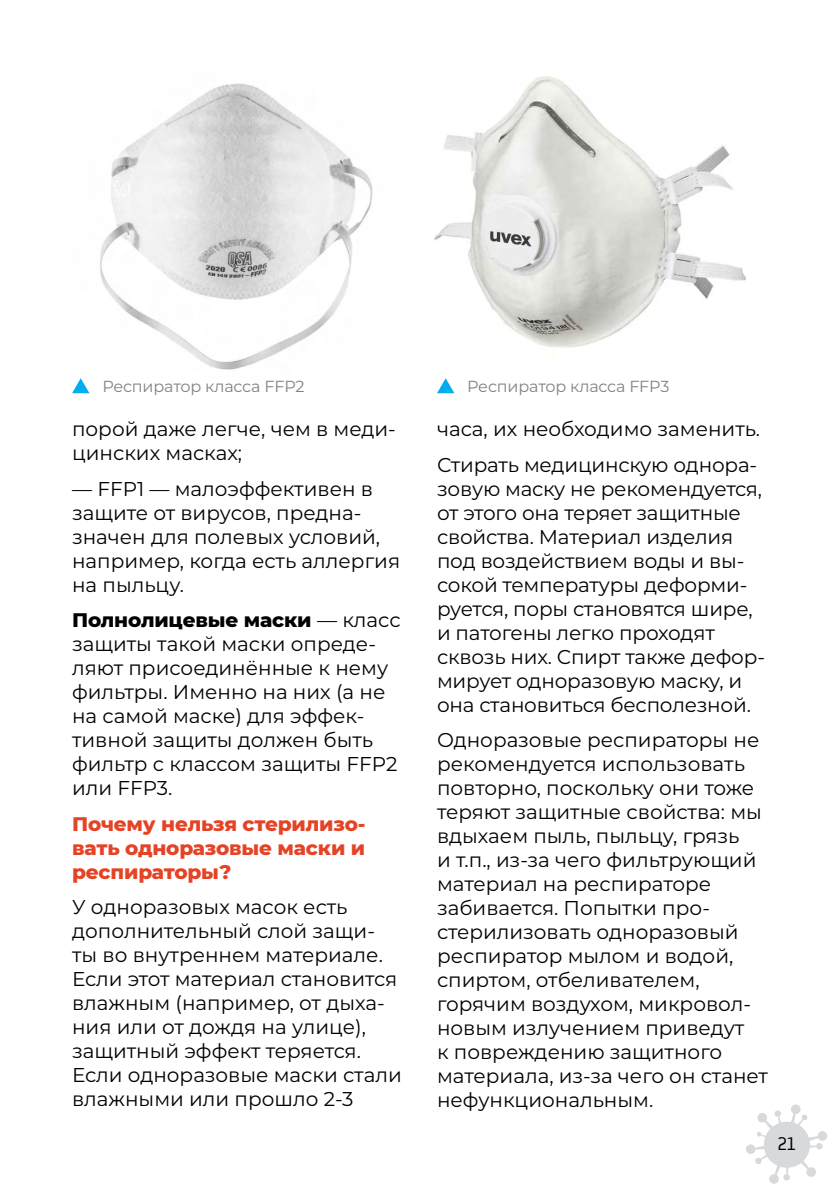
<style>
.page{position:relative;width:840px;height:1191px;background:#fff}
.page>*{position:absolute;margin:0;border:0;box-sizing:border-box;transform-origin:0 0}
.t1{font:20px/24px "Montserrat";color:#000}
.t2{font:800 20px/24px "Montserrat";letter-spacing:-.01em;color:#e54325;text-align:justify}
.t3{font:18px "Finlandica";color:#000}
.t4{font:16px "Montserrat";letter-spacing:-.01em;color:#808285}
.s1{font-weight:800}
</style>
<div class="page">
<svg style="left:746px;top:1104px;width:81px;height:80px"></svg>
<img style="left:100px;top:83px;width:273px;height:287px">
<img style="left:434px;top:76px;width:311px;height:272px">
<svg style="left:72px;top:378px;width:17px;height:15px"></svg>
<svg style="left:437px;top:378px;width:17px;height:15px"></svg>
<p class="t4" style="left:102px;top:375px;width:204px">Респиратор класса FFP2</p>
<p class="t4" style="left:467px;top:375px;width:203px">Респиратор класса FFP3</p>
<p class="t1" style="left:72px;top:417px;width:325px">порой даже легче, чем в меди&shy;цинских масках;</p>
<p class="t1" style="left:72px;top:476px;width:329px">— FFP1 — малоэффективен в защите от вирусов, предна&shy;значен для полевых условий, например, когда есть аллергия на пыльцу.</p>
<p class="t1" style="left:72px;top:607px;width:330px"><span class="s1">Полнолицевые маски</span> — класс защиты такой маски опреде&shy;ляют присоединённые к нему фильтры. Именно на них (а не на самой маске) для эффек&shy;тивной защиты должен быть фильтр с классом защиты FFP2 или FFP3.</p>
<p class="t2" style="left:72px;top:810px;width:295px">Почему нельзя стерилизо&shy;вать одноразовые маски и респираторы?</p>
<p class="t1" style="left:72px;top:894px;width:331px">У одноразовых масок есть дополнительный слой защи&shy;ты во внутреннем материале.<br>Если этот материал становится влажным (например, от дыха&shy;ния или от дождя на улице), защитный эффект теряется.<br>Если одноразовые маски стали влажными или прошло 2-3</p>
<p class="t1" style="left:437px;top:411px;width:324px;line-height:35.4px">часа, их необходимо заменить.<br>Стирать медицинскую однора-</p>
<p class="t1" style="left:437px;top:476px;width:329px">зовую маску не рекомендуется, от этого она теряет защитные свойства. Материал изделия под воздействием воды и вы&shy;сокой температуры деформи&shy;руется, поры становятся шире, и патогены легко проходят сквозь них. Спирт также дефор&shy;мирует одноразовую маску, и она становиться бесполезной.</p>
<p class="t1" style="left:437px;top:727px;width:332px">Одноразовые респираторы не рекомендуется использовать повторно, поскольку они тоже теряют защитные свойства: мы вдыхаем пыль, пыльцу, грязь<br>и т.п., из-за чего фильтрующий материал на респираторе забивается. Попытки про&shy;стерилизовать одноразовый респиратор мылом и водой, спиртом, отбеливателем, горячим воздухом, микровол&shy;новым излучением приведут<br>к повреждению защитного материала, из-за чего он станет нефункциональным.</p>
<p class="t3" style="left:777px;top:1132px;width:19px">21</p>
</div>
